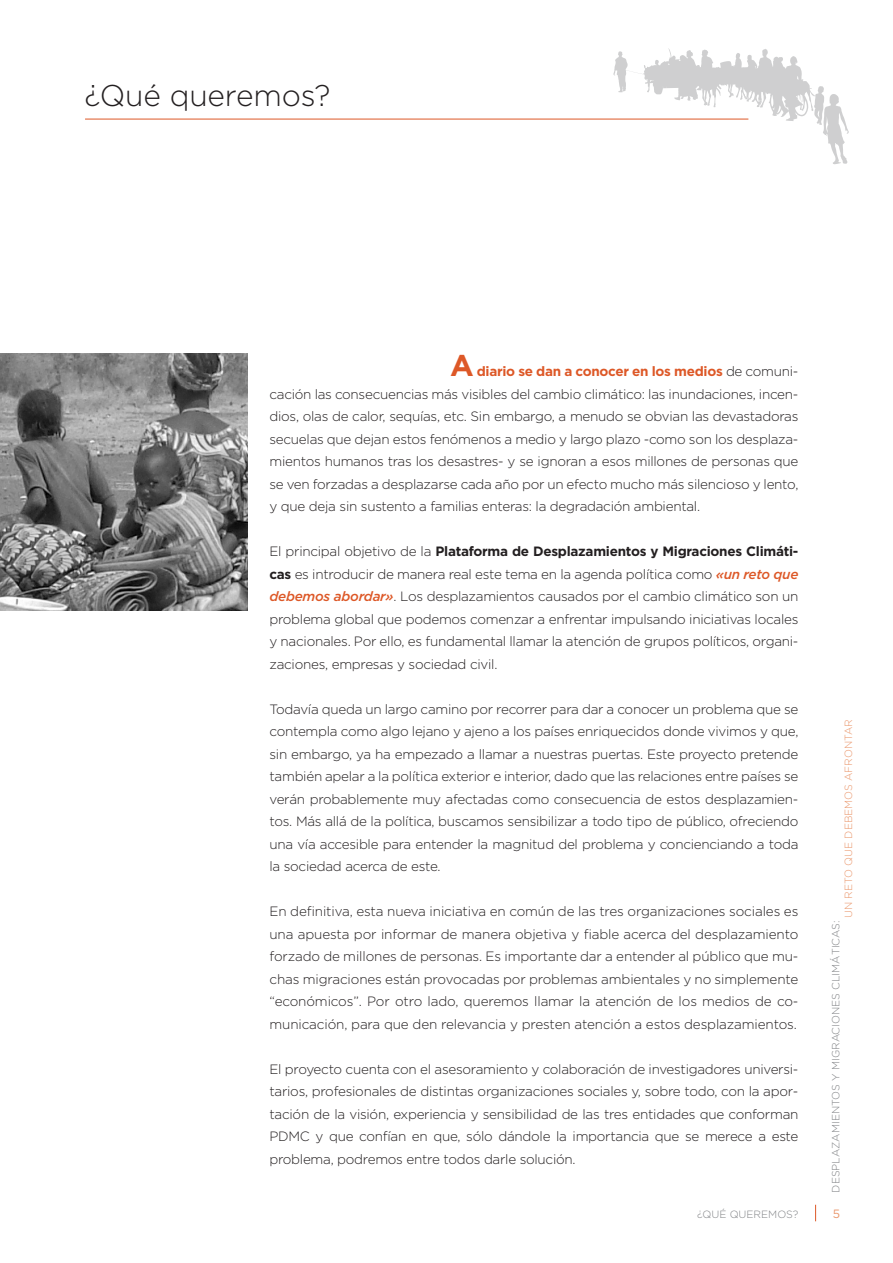
<style>
.page{position:relative;width:893px;height:1263px;background:#fff}
.page>*{position:absolute;margin:0;border:0;box-sizing:border-box;transform-origin:0 0}
.t1{font:300 30px "Gotham";letter-spacing:-.005em;color:#231f20}
.t2{font:700 30px "Gotham";color:#dd5827}
.t3{font:300 13.5px/22.5px "Gotham";letter-spacing:-.02em;color:#231f20;text-align:justify}
.t4{font:12px "Gotham";color:#ea976c}
.t5{font:300 10.5px "Gotham";color:#808285}
.t6{font:300 10.5px "Gotham";color:#ea976c}
.s1{font-weight:700;color:#dd5827}
.s2{font-weight:700}
.s3{font-weight:500;font-style:italic;color:#dd5827}
</style>
<div class="page">
<svg style="left:815px;top:1205px;width:1px;height:16px"></svg>
<svg style="left:613px;top:48px;width:236px;height:116px"></svg>
<hr style="left:85px;top:119px;width:663px;height:1px;background:#dd5827">
<img style="left:0;top:354px;width:248px;height:256px">
<p class="t1" style="left:85px;top:79px;width:247px">¿Qué queremos?</p>
<p class="t2" style="left:450px;top:348px;width:25px">A</p>
<p class="t3" style="left:269px;top:360px;width:530px;text-indent:207px"><span class="s1">diario se dan a conocer en los medios</span> de comuni&shy;cación las consecuencias más visibles del cambio climático: las inundaciones, incen&shy;dios, olas de calor, sequías, etc. Sin embargo, a menudo se obvian las devastadoras secuelas que dejan estos fenómenos a medio y largo plazo -como son los desplaza&shy;mientos humanos tras los desastres- y se ignoran a esos millones de personas que se ven forzadas a desplazarse cada año por un efecto mucho más silencioso y lento, y que deja sin sustento a familias enteras: la degradación ambiental.</p>
<p class="t3" style="left:269px;top:540px;width:530px">El principal objetivo de la <span class="s2">Plataforma de Desplazamientos y Migraciones Climáti&shy;cas</span> es introducir de manera real este tema en la agenda política como <span class="s3">«un reto que debemos abordar»</span>. Los desplazamientos causados por el cambio climático son un problema global que podemos comenzar a enfrentar impulsando iniciativas locales y nacionales. Por ello, es fundamental llamar la atención de grupos políticos, organi&shy;zaciones, empresas y sociedad civil.</p>
<p class="t3" style="left:269px;top:698px;width:530px">Todavía queda un largo camino por recorrer para dar a conocer un problema que se contempla como algo lejano y ajeno a los países enriquecidos donde vivimos y que, sin embargo, ya ha empezado a llamar a nuestras puertas. Este proyecto pretende también apelar a la política exterior e interior, dado que las relaciones entre países se verán probablemente muy afectadas como consecuencia de estos desplazamien&shy;tos. Más allá de la política, buscamos sensibilizar a todo tipo de público, ofreciendo una vía accesible para entender la magnitud del problema y concienciando a toda la sociedad acerca de este.</p>
<p class="t3" style="left:269px;top:900px;width:530px">En definitiva, esta nueva iniciativa en común de las tres organizaciones sociales es una apuesta por informar de manera objetiva y fiable acerca del desplazamiento forzado de millones de personas. Es importante dar a entender al público que mu&shy;chas migraciones están provocadas por problemas ambientales y no simplemente “económicos”. Por otro lado, queremos llamar la atención de los medios de co&shy;municación, para que den relevancia y presten atención a estos desplazamientos.</p>
<p class="t3" style="left:269px;top:1058px;width:530px">El proyecto cuenta con el asesoramiento y colaboración de investigadores universi&shy;tarios, profesionales de distintas organizaciones sociales y, sobre todo, con la apor&shy;tación de la visión, experiencia y sensibilidad de las tres entidades que conforman PDMC y que confían en que, sólo dándole la importancia que se merece a este problema, podremos entre todos darle solución.</p>
<p class="t6" style="left:843px;top:918px;width:200px;rotate:-90deg">UN RETO QUE DEBEMOS AFRONTAR</p>
<p class="t5" style="left:830px;top:1192px;width:274px;rotate:-90deg">DESPLAZAMIENTOS Y MIGRACIONES CLIMÁTICAS:</p>
<p class="t5" style="left:697px;top:1208px;width:103px">¿QUÉ QUEREMOS?</p>
<p class="t4" style="left:833px;top:1207px;width:9px">5</p>
</div>
